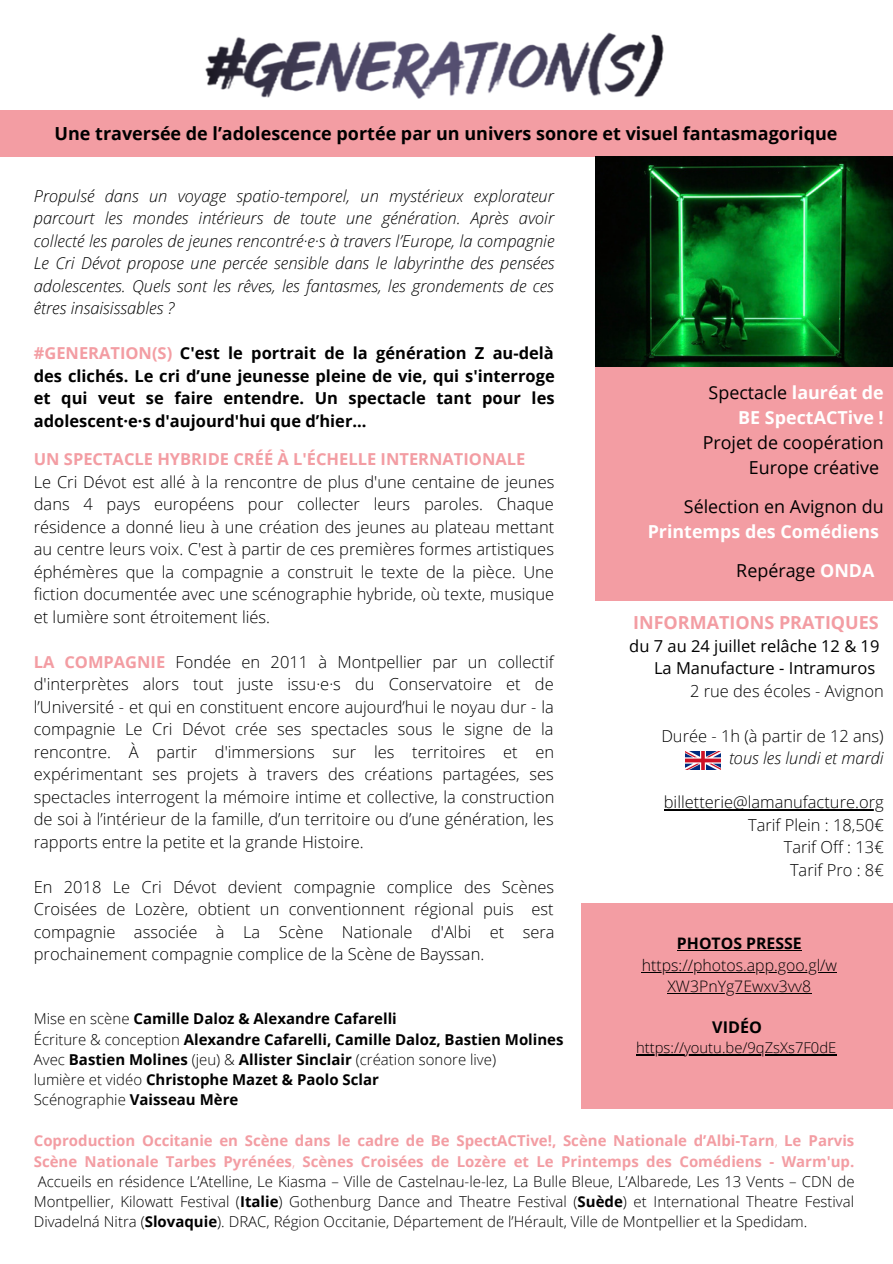
<style>
.page{position:relative;width:893px;height:1264px;background:#fff}
.page>*{position:absolute;margin:0;border:0;box-sizing:border-box;transform-origin:0 0}
.t1{font:700 18px "Open Sans";color:#000}
.t2{font:700 18px "Open Sans";color:#f39da3}
.t3{font:17.85px/24.8px "Open Sans";color:#000;text-align:right}
.t4{font:700 17.85px/24.8px "Open Sans";color:#fff;text-align:right}
.t5{font:300 16.5px/22.5px "Open Sans";color:#000;text-align:justify}
.t6{font:italic 300 16.5px/22.5px "Open Sans";color:#000;text-align:justify}
.t7{font:700 16.5px/22.5px "Open Sans";color:#000;text-align:justify}
.t8{font:16.5px "Open Sans";color:#000}
.t9{font:700 16.5px "Open Sans";color:#f39da3}
.t10{font:700 16.2px "Open Sans";color:#000}
.t11{font:300 15.9px/21.8px "Open Sans";color:#000;text-align:center}
.t12{font:700 15.9px "Open Sans";color:#000}
.t13{font:300 15px/20.2px "Open Sans";color:#000;text-align:justify}
.t14{font:700 15px "Open Sans";color:#000}
.t15{font:300 14.85px "Open Sans";color:#000}
.s1{color:#f39da3}
.s2{font-weight:700;color:#f39da3}
.s3{font-weight:700;color:#fff}
.s4{font-weight:400;color:#000}
.s5{font-weight:300}
.s6{font-weight:700}
</style>
<div class="page">
<div style="left:0;top:111px;width:892px;height:46px;background:#f39da3"></div>
<img style="left:205px;top:32px;width:459px;height:67px">
<div style="left:595px;top:367px;width:297px;height:233px;background:#f39da3"></div>
<div style="left:581px;top:903px;width:311px;height:205px;background:#f39da3"></div>
<img style="left:595px;top:157px;width:297px;height:210px">
<img style="left:685px;top:751px;width:35px;height:18px">
<hr style="left:663px;top:809px;width:220px;height:1px;background:#000">
<hr style="left:636px;top:1054px;width:200px;height:1px;background:#000">
<hr style="left:677px;top:949px;width:124px;height:1px;background:#000">
<hr style="left:641px;top:971px;width:195px;height:1px;background:#000">
<hr style="left:667px;top:993px;width:144px;height:1px;background:#000">
<p class="t1" style="left:54px;top:120px;width:784px">Une traversée de l’adolescence portée par un univers sonore et visuel fantasmagorique</p>
<p class="t6" style="left:34px;top:184px;width:522px">Propulsé dans un voyage spatio-temporel, un mystérieux explorateur parcourt les mondes intérieurs de toute une génération. Après avoir collecté les paroles de jeunes rencontré·e·s à travers l’Europe, la compagnie Le Cri Dévot propose une percée sensible dans le labyrinthe des pensées adolescentes. Quels sont les rêves, les fantasmes, les grondements de ces êtres insaisissables ?</p>
<p class="t7" style="left:34px;top:341px;width:522px"><span class="s1">#GENERATION(S)</span> C'est le portrait de la génération Z au-delà des clichés. Le cri d’une jeunesse pleine de vie, qui s'interroge et qui veut se faire entendre. Un spectacle tant pour les adolescent·e·s d'aujourd'hui que d’hier...</p>
<p class="t9" style="left:34px;top:447px;width:493px">UN SPECTACLE HYBRIDE CRÉÉ À L'ÉCHELLE INTERNATIONALE</p>
<p class="t5" style="left:34px;top:470px;width:522px">Le Cri Dévot est allé à la rencontre de plus d'une centaine de jeunes dans 4 pays européens pour collecter leurs paroles. Chaque résidence a donné lieu à une création des jeunes au plateau mettant au centre leurs voix. C'est à partir de ces premières formes artistiques éphémères que la compagnie a construit le texte de la pièce. Une fiction documentée avec une scénographie hybride, où texte, musique et lumière sont étroitement liés.</p>
<p class="t5" style="left:34px;top:650px;width:522px"><span class="s2">LA COMPAGNIE</span> Fondée en 2011 à Montpellier par un collectif d'interprètes alors tout juste issu·e·s du Conservatoire et de l’Université - et qui en constituent encore aujourd’hui le noyau dur - la compagnie Le Cri Dévot crée ses spectacles sous le signe de la rencontre. À partir d'immersions sur les territoires et en expérimentant ses projets à travers des créations partagées, ses spectacles interrogent la mémoire intime et collective, la construction de soi à l’intérieur de la famille, d’un territoire ou d’une génération, les rapports entre la petite et la grande Histoire.</p>
<p class="t5" style="left:34px;top:875px;width:522px">En 2018 Le Cri Dévot devient compagnie complice des Scènes Croisées de Lozère, obtient un conventionnent régional puis est compagnie associée à La Scène Nationale d'Albi et sera prochainement compagnie complice de la Scène de Bayssan.</p>
<p class="t3" style="left:708px;top:380px;width:177px">Spectacle <span class="s3">lauréat de</span></p>
<p class="t4" style="left:738px;top:405px;width:147px">BE SpectACTive !</p>
<p class="t3" style="left:702px;top:429px;width:182px">Projet de coopération<br>Europe créative</p>
<p class="t4" style="left:647px;top:493px;width:237px"><span class="s4">Sélection en Avignon du<br></span>Printemps des Comédiens</p>
<p class="t3" style="left:736px;top:557px;width:140px">Repérage <span class="s3">ONDA</span></p>
<p class="t2" style="left:633px;top:610px;width:247px">INFORMATIONS PRATIQUES</p>
<p class="t8" style="left:629px;top:634px;width:252px">du 7 au 24 juillet relâche 12 &amp; 19</p>
<p class="t8" style="left:654px;top:656px;width:222px">La Manufacture - Intramuros</p>
<p class="t5" style="left:690px;top:679px;width:195px">2 rue des écoles - Avignon</p>
<p class="t5" style="left:661px;top:724px;width:224px">Durée - 1h (à partir de 12 ans)</p>
<p class="t6" style="left:729px;top:746px;width:156px">tous les lundi et mardi</p>
<p class="t5" style="left:663px;top:790px;width:221px">billetterie@lamanufacture.org</p>
<p class="t5" style="left:748px;top:813px;width:137px">Tarif Plein : 18,50€</p>
<p class="t5" style="left:783px;top:835px;width:101px">Tarif Off : 13€</p>
<p class="t5" style="left:790px;top:858px;width:95px">Tarif Pro : 8€</p>
<p class="t12" style="left:677px;top:931px;width:126px">PHOTOS PRESSE</p>
<p class="t11" style="left:641px;top:953px;width:197px">https://photos.app.goo.gl/w<br>XW3PnYg7Ewxv3vv8</p>
<p class="t14" style="left:34px;top:1008px;width:364px"><span class="s5">Mise en scène</span> Camille Daloz &amp; Alexandre Cafarelli</p>
<p class="t14" style="left:34px;top:1028px;width:531px"><span class="s5">Écriture &amp; conception</span> Alexandre Cafarelli, Camille Daloz, Bastien Molines</p>
<p class="t13" style="left:34px;top:1048px;width:464px">Avec <span class="s6">Bastien Molines</span> (jeu) &amp; <span class="s6">Allister Sinclair</span> (création sonore live)</p>
<p class="t14" style="left:34px;top:1069px;width:346px"><span class="s5">lumière et vidéo</span> Christophe Mazet &amp; Paolo Sclar</p>
<p class="t13" style="left:34px;top:1089px;width:206px">Scénographie <span class="s6">Vaisseau Mère</span></p>
<p class="t13" style="left:34px;top:1130px;width:822px"><span class="s2">Coproduction Occitanie en Scène dans le cadre de Be SpectACTive!, Scène Nationale d’Albi-Tarn</span><span class="s1">,</span> <span class="s2">Le Parvis Scène Nationale Tarbes Pyrénées</span><span class="s1">,</span> <span class="s2">Scènes Croisées de Lozère et Le Printemps des Comédiens - Warm'up.<br></span>Accueils en résidence L’Atelline, Le Kiasma – Ville de Castelnau-le-lez, La Bulle Bleue, L’Albarede, Les 13 Vents – CDN de Montpellier, Kilowatt Festival (<span class="s6">Italie</span>) Gothenburg Dance and Theatre Festival (<span class="s6">Suède</span>) et International Theatre Festival Divadelná Nitra (<span class="s6">Slovaquie</span>). DRAC, Région Occitanie, Département de l’Hérault, Ville de Montpellier et la Spedidam.</p>
<p class="t10" style="left:712px;top:1015px;width:51px">VIDÉO</p>
<p class="t15" style="left:636px;top:1037px;width:202px">https://youtu.be/9qZsXs7F0dE</p>
</div>
